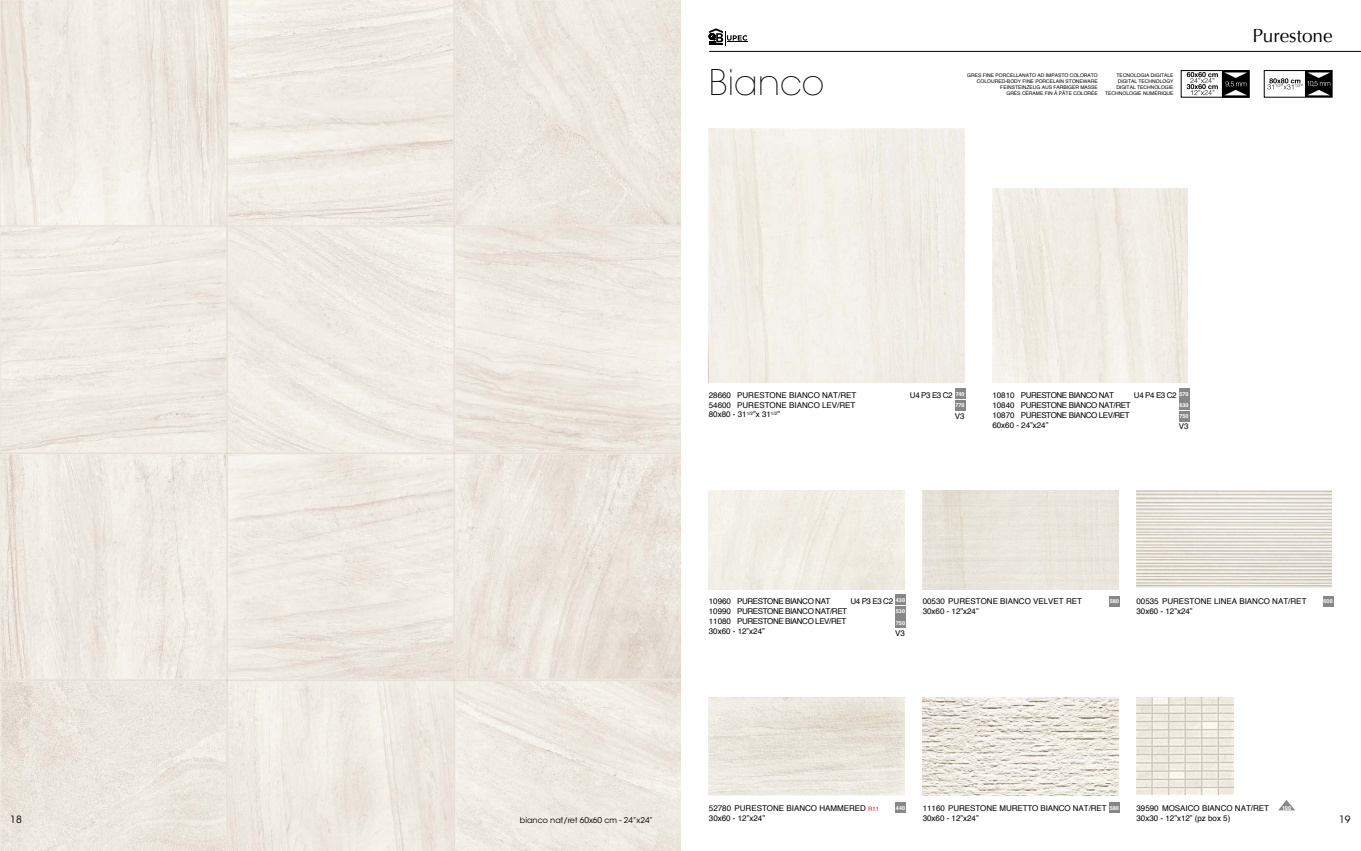
<style>
.page{position:relative;width:1361px;height:851px;background:#fff}
.page>*{position:absolute;margin:0;border:0;box-sizing:border-box;transform-origin:0 0}
.t1{font:200 35px "ITC Avant Garde Std";color:#000}
.t2{font:19px "Optima";color:#000}
.t3{font:10px "ITC Avant Garde Std";color:#000}
.t4{font:8px/9.8px "Helvetica";color:#000}
.t5{font:8px "Helvetica";letter-spacing:-.05em;color:#000}
.t6{font:8px "ITC Avant Garde Std";color:#000}
.t7{font:700 5.5px "Helvetica LT Std";color:#fff}
.t8{font:5px/6px "Helvetica";color:#000;text-align:right}
.s1{font-size:6px;color:#cd171a}
.s2{font-family:"Helvetica LT Std";font-weight:700;font-size:5.5px;color:#fff}
</style>
<div class="page">
<hr style="left:709px;top:51px;width:652px;height:1px;background:#000">
<img style="left:1136px;top:697px;width:97px;height:97px">
<svg style="left:1278px;top:800px;width:17px;height:10px"></svg>
<img style="left:922px;top:697px;width:196px;height:98px">
<div style="left:1109px;top:802px;width:10px;height:10px;background:#878787"></div>
<img style="left:709px;top:697px;width:195px;height:98px">
<div style="left:895px;top:802px;width:11px;height:10px;background:#878787"></div>
<img style="left:992px;top:189px;width:195px;height:193px">
<div style="left:1179px;top:411px;width:10px;height:10px;background:#878787"></div>
<div style="left:1179px;top:399px;width:10px;height:11px;background:#878787"></div>
<div style="left:1179px;top:388px;width:10px;height:10px;background:#878787"></div>
<div style="left:1323px;top:596px;width:10px;height:11px;background:#878787"></div>
<div style="left:922px;top:490px;width:196px;height:99px;background:#e9e5db"></div>
<div style="left:1109px;top:596px;width:10px;height:10px;background:#878787"></div>
<div style="left:709px;top:490px;width:195px;height:99px;background:#f1ede4"></div>
<div style="left:895px;top:617px;width:10px;height:10px;background:#878787"></div>
<div style="left:895px;top:606px;width:10px;height:10px;background:#878787"></div>
<div style="left:895px;top:594px;width:10px;height:11px;background:#878787"></div>
<img style="left:0;top:0;width:680px;height:850px">
<svg style="left:708px;top:28px;width:39px;height:17px"></svg>
<div style="left:709px;top:129px;width:255px;height:253px;background:#f2efe7"></div>
<div style="left:955px;top:400px;width:10px;height:10px;background:#878787"></div>
<div style="left:955px;top:389px;width:10px;height:10px;background:#878787"></div>
<svg style="left:1186px;top:72px;width:32px;height:23px"></svg>
<div style="left:1180px;top:70px;width:69px;height:28px;border:1px solid #000"></div>
<svg style="left:1224px;top:95px;width:23px;height:1px"></svg>
<div style="left:1222px;top:70px;width:27px;height:28px;border:1px solid #000"></div>
<svg style="left:1224px;top:72px;width:23px;height:23px"></svg>
<div style="left:1263px;top:70px;width:69px;height:28px;border:1px solid #000"></div>
<svg style="left:1305px;top:71px;width:27px;height:26px"></svg>
<svg style="left:1267px;top:72px;width:63px;height:23px"></svg>
<h1 class="t1" style="left:709px;top:62px;width:117px">Bianco</h1>
<p class="t8" style="left:967px;top:72px;width:132px">GRES FINE PORCELLANATO AD IMPASTO COLORATO COLOURED-BODY FINE PORCELAIN STONEWARE FEINSTEINZEUG AUS FARBIGER MASSE<br>GRÈS CÉRAME FIN À PÂTE COLORÉE</p>
<p class="t8" style="left:1105px;top:72px;width:70px">TECNOLOGIA DIGITALE<br>DIGITAL TECHNOLOGY<br>DIGITAL TECHNOLOGIE<br>TECHNOLOGIE NUMÉRIQUE</p>
<h2 class="t2" style="left:1252px;top:24px;width:82px">Purestone</h2>
<p class="t4" style="left:709px;top:389px;width:149px">28660 PURESTONE BIANCO NAT/RET</p>
<p class="t4" style="left:910px;top:389px;width:56px">U4 P3 E3 C2 <sup>740</sup></p>
<p class="t4" style="left:709px;top:399px;width:148px">54600 PURESTONE BIANCO LEV/RET</p>
<p class="t7" style="left:955px;top:402px;width:11px">770</p>
<p class="t4" style="left:709px;top:409px;width:73px">80x80 - 31<sup>1/2</sup>”x 31<sup>1/2</sup>”</p>
<p class="t4" style="left:955px;top:411px;width:11px">V3</p>
<p class="t5" style="left:992px;top:390px;width:123px">10810 PURESTONE BIANCO NAT</p>
<p class="t4" style="left:1134px;top:390px;width:56px">U4 P4 E3 C2 <sup>570</sup></p>
<p class="t5" style="left:992px;top:400px;width:140px">10840 PURESTONE BIANCO NAT/RET</p>
<p class="t7" style="left:1179px;top:401px;width:11px">630</p>
<p class="t5" style="left:992px;top:410px;width:139px">10870 PURESTONE BIANCO LEV/RET</p>
<p class="t7" style="left:1179px;top:413px;width:11px">750</p>
<p class="t4" style="left:992px;top:419px;width:58px">60x60 - 24”x24”</p>
<p class="t4" style="left:1178px;top:421px;width:11px">V3</p>
<p class="t5" style="left:709px;top:596px;width:123px">10960 PURESTONE BIANCO NAT</p>
<p class="t4" style="left:850px;top:596px;width:56px">U4 P3 E3 C2 <sup>430</sup></p>
<p class="t5" style="left:709px;top:606px;width:140px">10990 PURESTONE BIANCO NAT/RET</p>
<p class="t7" style="left:896px;top:607px;width:11px">530</p>
<p class="t5" style="left:709px;top:616px;width:139px">11080 PURESTONE BIANCO LEV/RET</p>
<p class="t7" style="left:896px;top:619px;width:11px">750</p>
<p class="t4" style="left:709px;top:626px;width:58px">30x60 - 12”x24”</p>
<p class="t4" style="left:895px;top:627px;width:11px">V3</p>
<p class="t4" style="left:922px;top:596px;width:161px">00530 PURESTONE BIANCO VELVET RET</p>
<p class="t7" style="left:1109px;top:598px;width:11px">580</p>
<p class="t4" style="left:922px;top:606px;width:58px">30x60 - 12”x24”</p>
<p class="t4" style="left:1136px;top:596px;width:171px">00535 PURESTONE LINEA BIANCO NAT/RET</p>
<p class="t7" style="left:1323px;top:598px;width:11px">600</p>
<p class="t4" style="left:1136px;top:606px;width:58px">30x60 - 12”x24”</p>
<p class="t4" style="left:1136px;top:802px;width:134px">39590 MOSAICO BIANCO NAT/RET</p>
<p class="t7" style="left:1282px;top:804px;width:10px">190</p>
<p class="t4" style="left:1136px;top:812px;width:95px">30x30 - 12”x12” (pz box 5)</p>
<p class="t4" style="left:709px;top:802px;width:172px">52780 PURESTONE BIANCO HAMMERED <span class="s1">R11</span></p>
<p class="t7" style="left:896px;top:804px;width:11px">440</p>
<p class="t4" style="left:709px;top:812px;width:58px">30x60 - 12”x24”</p>
<p class="t4" style="left:922px;top:802px;width:198px">11160 PURESTONE MURETTO BIANCO NAT/RET <span class="s2">580<br></span>30x60 - 12”x24”</p>
<p class="t3" style="left:10px;top:812px;width:13px">18</p>
<p class="t3" style="left:1339px;top:812px;width:13px">19</p>
<p class="t6" style="left:520px;top:814px;width:135px">bianco nat/ret 60x60 cm - 24”x24”</p>
</div>
